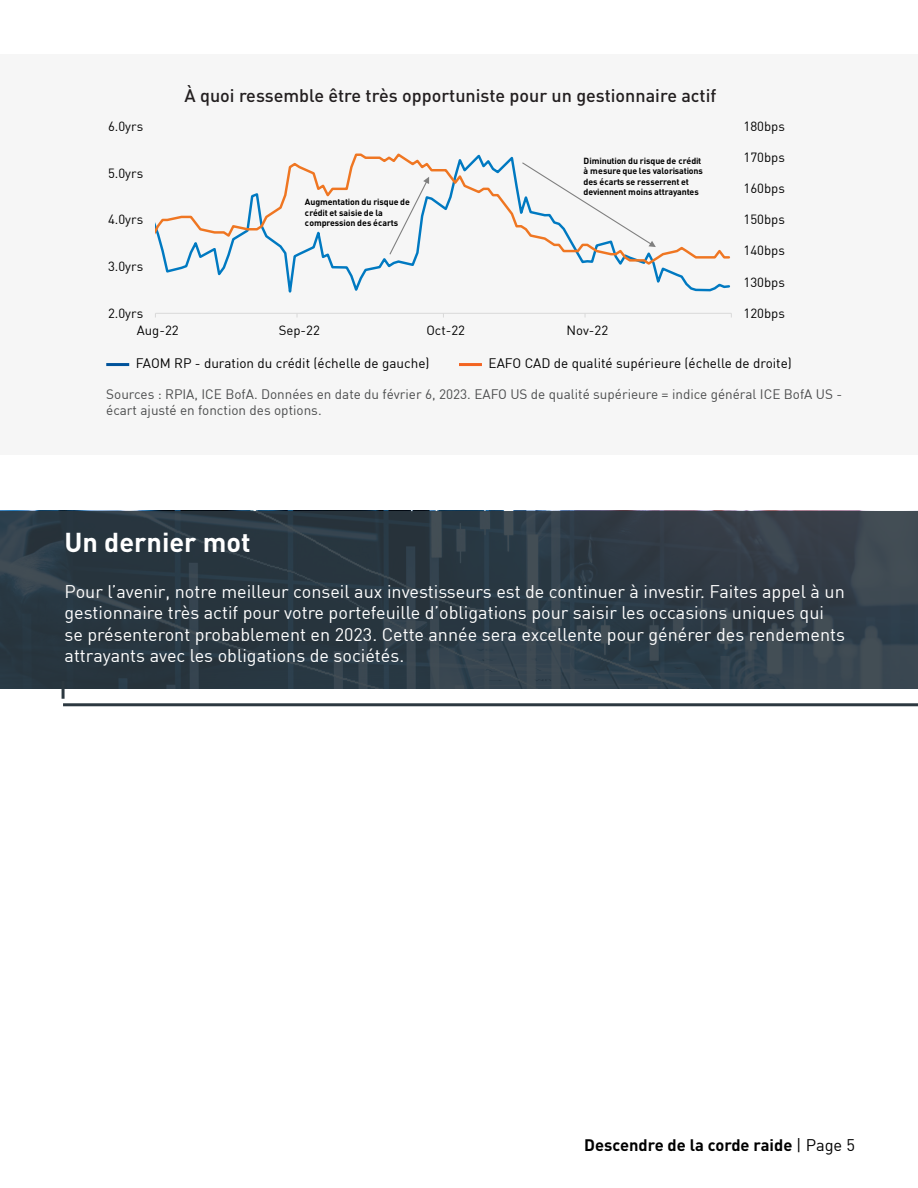
<style>
.page{position:relative;width:918px;height:1188px;background:#fff}
.page>*{position:absolute;margin:0;border:0;box-sizing:border-box;transform-origin:0 0}
.TOC_Body{font:700 27px "DIN";color:#fff}
.TOC_Body-2{font:18px/21.6px "DIN";color:#fff}
.TOC_Body-3{font:500 18px "DIN";color:#231f20}
.t1{font:700 16.5px "DIN";color:#000}
.TOC_Body-4{font:13.5px/16.2px "DIN";color:#4b4c4d}
.TOC_Body-5{font:13.5px "DIN";color:#000}
.t2{font:13.05px "DIN";color:#000}
.t3{font:700 8.85px/10.5px "DIN";letter-spacing:-.01em;color:#000}
.s1{font-weight:400}
</style>
<div class="page">
<div style="left:0;top:55px;width:918px;height:400px;background:#f6f6f6"></div>
<svg style="left:0;top:511px;width:918px;height:178px;background:#2e3b46"></svg>
<hr style="left:63px;top:703px;width:855px;height:3px;background:#2c3840">
<hr style="left:62px;top:681px;width:3px;height:18px;background:#2c3840">
<svg style="left:155px;top:153px;width:576px;height:161px"></svg>
<svg style="left:388px;top:177px;width:41px;height:79px"></svg>
<svg style="left:521px;top:161px;width:135px;height:86px"></svg>
<hr style="left:106px;top:363px;width:23px;height:3px;background:#00539b">
<hr style="left:459px;top:363px;width:23px;height:3px;background:#f36421">
<p class="t2" style="left:108px;top:118px;width:37px">6.0yrs</p>
<p class="t2" style="left:108px;top:165px;width:37px">5.0yrs</p>
<p class="t2" style="left:108px;top:212px;width:37px">4.0yrs</p>
<p class="t2" style="left:108px;top:258px;width:37px">3.0yrs</p>
<p class="t2" style="left:108px;top:305px;width:37px">2.0yrs</p>
<p class="TOC_Body-3" style="left:185px;top:84px;width:533px">À quoi ressemble être très opportuniste pour un gestionnaire actif</p>
<p class="t3" style="left:305px;top:196px;width:107px">Augmentation du risque de crédit et saisie de la compression des écarts</p>
<p class="t3" style="left:583px;top:155px;width:121px">Diminution du risque de crédit à mesure que les valorisations des écarts se resserrent et deviennent moins attrayantes</p>
<p class="t2" style="left:137px;top:322px;width:43px">Aug-22</p>
<p class="t2" style="left:279px;top:322px;width:43px">Sep-22</p>
<p class="t2" style="left:426px;top:322px;width:40px">Oct-22</p>
<p class="t2" style="left:566px;top:322px;width:43px">Nov-22</p>
<p class="t2" style="left:744px;top:118px;width:43px">180bps</p>
<p class="t2" style="left:744px;top:149px;width:43px">170bps</p>
<p class="t2" style="left:744px;top:180px;width:43px">160bps</p>
<p class="t2" style="left:744px;top:212px;width:43px">150bps</p>
<p class="t2" style="left:744px;top:243px;width:43px">140bps</p>
<p class="t2" style="left:744px;top:274px;width:43px">130bps</p>
<p class="t2" style="left:744px;top:305px;width:43px">120bps</p>
<p class="TOC_Body-5" style="left:136px;top:355px;width:295px">FAOM RP - duration du crédit (échelle de gauche)</p>
<p class="TOC_Body-5" style="left:489px;top:355px;width:305px">EAFO CAD de qualité supérieure (échelle de droite)</p>
<p class="TOC_Body-4" style="left:106px;top:385px;width:737px">Sources : RPIA, ICE BofA. Données en date du février 6, 2023. EAFO US de qualité supérieure = indice général ICE BofA US - écart ajusté en fonction des options.</p>
<p class="TOC_Body" style="left:65px;top:525px;width:188px">Un dernier mot</p>
<p class="TOC_Body-2" style="left:65px;top:580px;width:782px">Pour l’avenir, notre meilleur conseil aux investisseurs est de continuer à investir. Faites appel à un gestionnaire très actif pour votre portefeuille d’obligations pour saisir les occasions uniques qui se présenteront probablement en 2023. Cette année sera excellente pour générer des rendements attrayants avec les obligations de sociétés.</p>
<p class="t1" style="left:584px;top:1134px;width:272px">Descendre de la corde raide <span class="s1">| Page 5</span></p>
</div>
